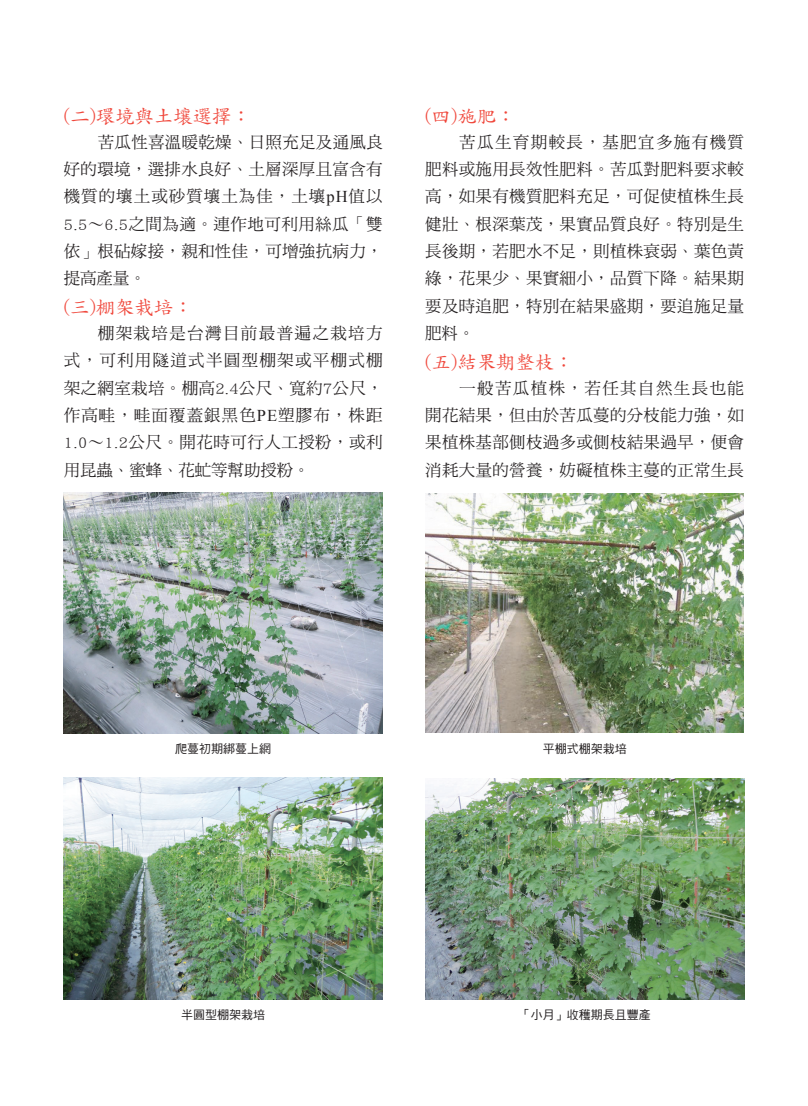
<style>
.page{position:relative;width:808px;height:1106px;background:#fff}
.page>*{position:absolute;margin:0;border:0;box-sizing:border-box;transform-origin:0 0}
.一_整段{font:19.5px "DF Kai Shu Std W5";letter-spacing:-.005em;color:#f0473b}
.內文{font:16.5px/27.3px "DF Ming Std W5";letter-spacing:.02em;color:#231f20;text-align:justify}
.t1{font:12px "DF Hei Std W5";color:#231f20}
.s1{font-family:"DF Ming Std W3"}
.s2{font-family:"Times New Roman"}
</style>
<div class="page">
<img style="left:64px;top:492px;width:319px;height:241px">
<img style="left:64px;top:777px;width:319px;height:222px">
<img style="left:425px;top:493px;width:318px;height:239px">
<img style="left:425px;top:778px;width:319px;height:221px">
<p class="一_整段" style="left:64px;top:106px;width:189px">(二)環境與土壤選擇：</p>
<p class="內文" style="left:64px;top:128px;width:321px;text-indent:34px">苦瓜性喜溫暖乾燥<span class="s1">、</span>日照充足及通風良好的環境<span class="s1">，</span>選排水良好<span class="s1">、</span>土層深厚且富含有機質的壤土或砂質壤土為佳<span class="s1">，</span>土壤<span class="s2">pH</span>值以5<span class="s2">.</span>5<span class="s1">∼</span>6<span class="s2">.</span>5之間為適<span class="s1">。</span>連作地可利用絲瓜<span class="s1">「</span>雙依<span class="s1">」</span>根砧嫁接<span class="s1">，</span>親和性佳<span class="s1">，</span>可增強抗病力<span class="s1">，</span>提高產量<span class="s1">。</span></p>
<p class="一_整段" style="left:64px;top:297px;width:131px">(三)棚架栽培：</p>
<p class="內文" style="left:64px;top:319px;width:321px;text-indent:34px">棚架栽培是台灣目前最普遍之栽培方式<span class="s1">，</span>可利用隧道式半圓型棚架或平棚式棚架之網室栽培<span class="s1">。</span>棚高2<span class="s2">.</span>4公尺<span class="s1">、</span>寬約7公尺<span class="s1">，</span>作高畦<span class="s1">，</span>畦面覆蓋銀黑色<span class="s2">PE</span>塑膠布<span class="s1">，</span>株距1<span class="s2">.</span>0<span class="s1">∼</span>1<span class="s2">.</span>2公尺<span class="s1">。</span>開花時可行人工授粉<span class="s1">，</span>或利用昆蟲<span class="s1">、</span>蜜蜂<span class="s1">、</span>花虻等幫助授粉<span class="s1">。</span></p>
<p class="一_整段" style="left:425px;top:106px;width:92px">(四)施肥：</p>
<p class="內文" style="left:425px;top:128px;width:320px;text-indent:34px">苦瓜生育期較長<span class="s1">，</span>基肥宜多施有機質肥料或施用長效性肥料<span class="s1">。</span>苦瓜對肥料要求較高<span class="s1">，</span>如果有機質肥料充足<span class="s1">，</span>可促使植株生長健壯<span class="s1">、</span>根深葉茂<span class="s1">，</span>果實品質良好<span class="s1">。</span>特別是生長後期<span class="s1">，</span>若肥水不足<span class="s1">，</span>則植株衰弱<span class="s1">、</span>葉色黃綠<span class="s1">，</span>花果少<span class="s1">、</span>果實細小<span class="s1">，</span>品質下降<span class="s1">。</span>結果期要及時追肥<span class="s1">，</span>特別在結果盛期<span class="s1">，</span>要追施足量肥料<span class="s1">。</span></p>
<p class="一_整段" style="left:425px;top:351px;width:150px">(五)結果期整枝：</p>
<p class="內文" style="left:425px;top:374px;width:320px;text-indent:34px">一般苦瓜植株<span class="s1">，</span>若任其自然生長也能開花結果<span class="s1">，</span>但由於苦瓜蔓的分枝能力強<span class="s1">，</span>如果植株基部側枝過多或側枝結果過早<span class="s1">，</span>便會消耗大量的營養<span class="s1">，</span>妨礙植株主蔓的正常生長</p>
<p class="t1" style="left:175px;top:742px;width:98px">爬蔓初期綁蔓上網</p>
<p class="t1" style="left:543px;top:742px;width:85px">平棚式棚架栽培</p>
<p class="t1" style="left:181px;top:1008px;width:86px">半圓型棚架栽培</p>
<p class="t1" style="left:519px;top:1008px;width:133px">「小月」收穫期長且豐產</p>
</div>
